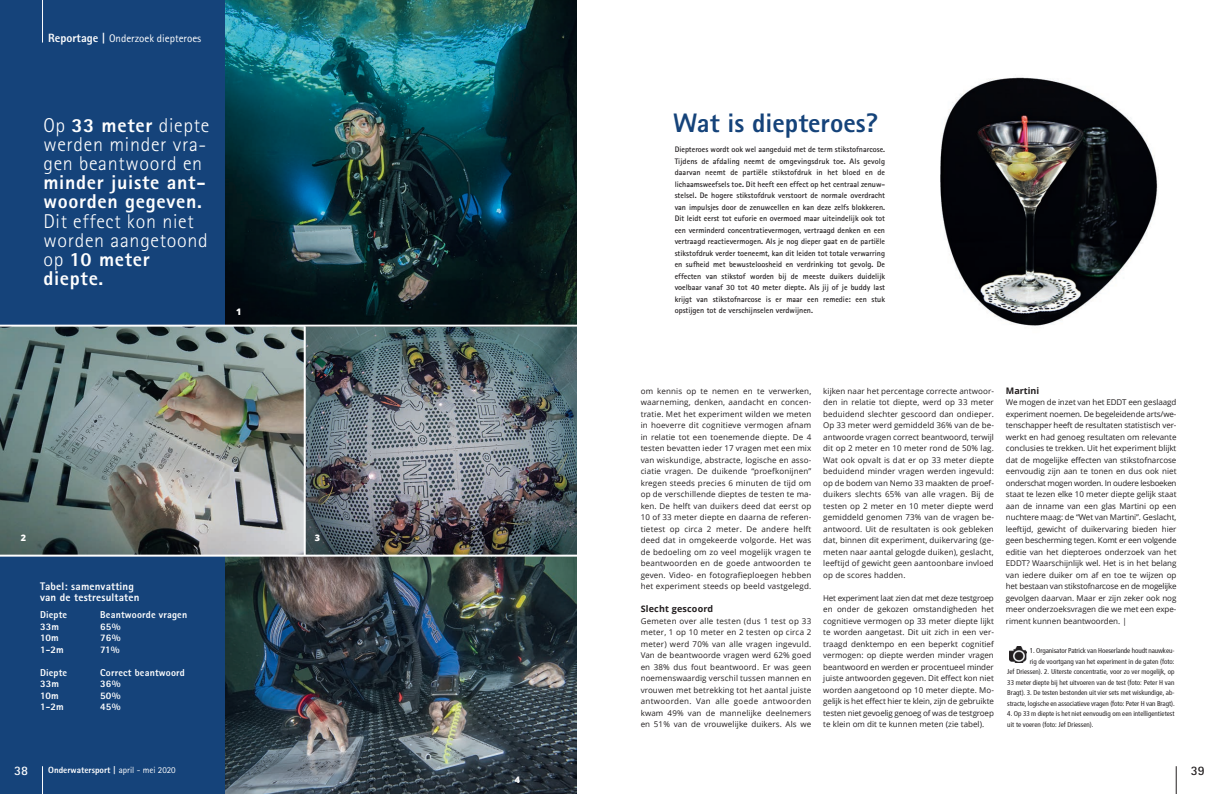
<style>
.page{position:relative;width:1219px;height:794px;background:#fff}
.page>*{position:absolute;margin:0;border:0;box-sizing:border-box;transform-origin:0 0}
.t1{font:800 26.8px "Rotis Sans Serif";color:#15437a}
.t2{font:300 20px/19.2px "Rotis Sans Serif";letter-spacing:.035em;color:#fff}
.t3{font:800 20px/19.2px "Rotis Sans Serif";letter-spacing:.035em;color:#fff}
.t4{font:700 13px "Rotis Sans Serif";color:#fff}
.t5{font:700 13px "Rotis Sans Serif";color:#231f20}
.t6{font:800 11px/11.5px "Rotis Sans Serif";letter-spacing:.015em;color:#fff}
.t7{font:11px "Rotis Sans Serif";color:#fff}
.t8{font:800 10px "Rotis Sans Serif";letter-spacing:.015em;color:#fff}
.t9{font:800 9px "Rotis Sans Serif";color:#fff}
.t10{font:700 9px "Open Sans";letter-spacing:.02em;color:#231f20}
.t11{font:700 9px "Open Sans";color:#231f20}
.t12{font:800 9px "Open Sans";color:#fff}
.t13{font:8px/11.5px "Open Sans";letter-spacing:.015em;color:#231f20;text-align:justify}
.t14{font:700 8px/11.5px "Rotis Sans Serif";color:#231f20;text-align:justify}
.t15{font:condensed 7px/10.5px "Frutiger";color:#231f20;text-align:right}
.s1{font-weight:800;font-size:12px}
.s2{font-weight:800}
.s3{font-weight:400}
</style>
<div class="page">
<div style="left:0;top:0;width:240px;height:794px;background:#15437a"></div>
<svg style="left:42px;top:766px;width:1px;height:28px"></svg>
<hr style="left:42px;top:0;width:1px;height:43px;background:#fff">
<svg style="left:1176px;top:766px;width:1px;height:28px"></svg>
<img style="left:306px;top:327px;width:270px;height:227px">
<img style="left:226px;top:0;width:350px;height:325px">
<img style="left:226px;top:556px;width:350px;height:238px">
<img style="left:0;top:327px;width:304px;height:227px">
<img style="left:1010px;top:647px;width:16px;height:15px">
<hr style="left:0;top:325px;width:578px;height:2px;background:#fff">
<hr style="left:0;top:554px;width:581px;height:2px;background:#fff">
<img style="left:940px;top:77px;width:218px;height:249px">
<h3 class="t7" style="left:48px;top:32px;width:155px"><span class="s1">Reportage |</span> Onderzoek diepteroes</h3>
<h2 class="t2" style="left:43px;top:115px;width:167px">Op <span class="s2">33 meter</span> diepte werden minder vra&shy;gen beantwoord en</h2>
<h2 class="t3" style="left:43px;top:173px;width:164px">minder juiste ant&shy;woorden gegeven.</h2>
<h2 class="t2" style="left:43px;top:211px;width:166px">Dit effect kon niet worden aangetoond op <span class="s2">10 meter diepte.</span></h2>
<p class="t12" style="left:236px;top:305px;width:7px">1</p>
<p class="t12" style="left:21px;top:531px;width:7px">2</p>
<p class="t12" style="left:315px;top:531px;width:7px">3</p>
<h3 class="t6" style="left:40px;top:580px;width:101px">Tabel: samenvatting van de testresultaten</h3>
<p class="t8" style="left:40px;top:608px;width:29px">Diepte</p>
<p class="t8" style="left:100px;top:608px;width:88px">Beantwoorde vragen</p>
<p class="t8" style="left:40px;top:620px;width:21px">33m</p>
<p class="t8" style="left:100px;top:620px;width:22px">65%</p>
<p class="t8" style="left:40px;top:631px;width:20px">10m</p>
<p class="t8" style="left:100px;top:631px;width:22px">76%</p>
<p class="t8" style="left:40px;top:643px;width:25px">1-2m</p>
<p class="t8" style="left:100px;top:643px;width:21px">71%</p>
<p class="t8" style="left:40px;top:665px;width:29px">Diepte</p>
<p class="t8" style="left:100px;top:665px;width:86px">Correct beantwoord</p>
<p class="t8" style="left:40px;top:677px;width:21px">33m</p>
<p class="t8" style="left:100px;top:677px;width:22px">36%</p>
<p class="t8" style="left:40px;top:688px;width:20px">10m</p>
<p class="t8" style="left:100px;top:688px;width:22px">50%</p>
<p class="t8" style="left:40px;top:700px;width:25px">1-2m</p>
<p class="t8" style="left:100px;top:700px;width:22px">45%</p>
<h3 class="t4" style="left:14px;top:762px;width:15px">38</h3>
<p class="t9" style="left:48px;top:764px;width:129px">Onderwatersport | <span class="s3">april - mei 2020</span></p>
<p class="t12" style="left:515px;top:772px;width:7px">4</p>
<h1 class="t1" style="left:673px;top:105px;width:207px">Wat is diepteroes?</h1>
<p class="t14" style="left:675px;top:143px;width:212px">Diepteroes wordt ook wel aangeduid met de term stikstofnarcose.<br>Tijdens de afdaling neemt de omgevingsdruk toe. Als gevolg daarvan neemt de partiële stikstofdruk in het bloed en de lichaams weefsels toe. Dit heeft een effect op het centraal zenuw - stelsel. De hogere stikstofdruk verstoort de normale overdracht van impulsjes door de zenuwcellen en kan deze zelfs blokkeren.<br>Dit leidt eerst tot euforie en overmoed maar uiteindelijk ook tot een verminderd concentratievermogen, vertraagd denken en een vertraagd reactievermogen. Als je nog dieper gaat en de partiële stikstofdruk verder toeneemt, kan dit leiden tot totale verwarring en sufheid met bewusteloosheid en verdrinking tot gevolg. De effecten van stikstof worden bij de meeste duikers duidelijk voelbaar vanaf 30 tot 40 meter diepte. Als jij of je buddy last krijgt van stikstofnarcose is er maar een remedie: een stuk opstijgen tot de verschijnselen verdwijnen.</p>
<p class="t13" style="left:641px;top:385px;width:172px">om kennis op te nemen en te verwerken, waarneming, denken, aandacht en concen&shy;tratie. Met het experiment wilden we meten in hoeverre dit cognitieve vermogen afnam in relatie tot een toenemende diepte. De 4 testen bevatten ieder 17 vragen met een mix van wiskundige, abstracte, logische en asso&shy;ciatie vragen. De duikende “proefkonijnen” kregen steeds precies 6 minuten de tijd om op de verschillende dieptes de testen te ma&shy;ken. De helft van duikers deed dat eerst op 10 of 33 meter diepte en daarna de referen&shy;tietest op circa 2 meter. De andere helft deed dat in omgekeerde volgorde. Het was de bedoeling om zo veel mogelijk vragen te beantwoorden en de goede antwoorden te geven. Video- en fotografieploegen hebben het experiment steeds op beeld vastgelegd.</p>
<p class="t10" style="left:641px;top:603px;width:74px">Slecht gescoord</p>
<p class="t13" style="left:641px;top:615px;width:172px">Gemeten over alle testen (dus 1 test op 33 meter, 1 op 10 meter en 2 testen op circa 2 meter) werd 70% van alle vragen ingevuld.<br>Van de beantwoorde vragen werd 62% goed en 38% dus fout beantwoord. Er was geen noemenswaardig verschil tussen mannen en vrouwen met betrekking tot het aantal juiste antwoorden. Van alle goede antwoorden kwam 49% van de mannelijke deelnemers en 51% van de vrouwelijke duikers. Als we</p>
<p class="t13" style="left:823px;top:385px;width:172px">kijken naar het percentage correcte antwoor&shy;den in relatie tot diepte, werd op 33 meter beduidend slechter gescoord dan ondieper.<br>Op 33 meter werd gemiddeld 36% van de be&shy;antwoorde vragen correct beantwoord, terwijl dit op 2 meter en 10 meter rond de 50% lag.<br>Wat ook opvalt is dat er op 33 meter diepte beduidend minder vragen werden ingevuld: op de bodem van Nemo 33 maakten de proef&shy;duikers slechts 65% van alle vragen. Bij de testen op 2 meter en 10 meter diepte werd gemiddeld genomen 73% van de vragen be&shy;antwoord. Uit de resultaten is ook gebleken dat, binnen dit experiment, duikervaring (ge&shy;meten naar aantal gelogde duiken), geslacht, leeftijd of gewicht geen aantoonbare invloed op de scores hadden.</p>
<p class="t13" style="left:823px;top:592px;width:172px">Het experiment laat zien dat met deze testgroep en onder de gekozen omstandigheden het cognitieve vermogen op 33 meter diepte lijkt te worden aangetast. Dit uit zich in een ver&shy;traagd denktempo en een beperkt cognitief vermogen: op diepte werden minder vragen beantwoord en werden er procentueel minder juiste antwoorden gegeven. Dit effect kon niet worden aangetoond op 10 meter diepte. Mo&shy;gelijk is het effect hier te klein, zijn de gebruikte testen niet gevoelig genoeg of was de testgroep te klein om dit te kunnen meten (zie tabel).</p>
<p class="t11" style="left:1006px;top:384px;width:35px">Martini</p>
<p class="t13" style="left:1006px;top:396px;width:172px">We mogen de inzet van het EDDT een geslaagd experiment noemen. De begeleidende arts/we&shy;tenschapper heeft de resultaten statistisch ver&shy;werkt en had genoeg resultaten om relevante conclusies te trekken. Uit het experiment blijkt dat de mogelijke effecten van stikstofnarcose eenvoudig zijn aan te tonen en dus ook niet onderschat mogen worden. In oudere lesboeken staat te lezen elke 10 meter diepte gelijk staat aan de inname van een glas Martini op een nuchtere maag: de “Wet van Martini”. Geslacht, leeftijd, gewicht of duikervaring bieden hier geen bescherming tegen. Komt er een volgende editie van het diepteroes onderzoek van het EDDT? Waarschijnlijk wel. Het is in het belang van iedere duiker om af en toe te wijzen op het bestaan van stikstofnarcose en de mogelijke gevolgen daarvan. Maar er zijn zeker ook nog meer onderzoeksvragen die we met een expe&shy;riment kunnen beantwoorden. |</p>
<p class="t15" style="left:1007px;top:646px;width:169px">1. Organisator Patrick van Hoeserlande houdt nauwkeu-<br>rig de voortgang van het experiment in de gaten (foto:<br>Jef Driessen). 2. Uiterste concentratie, voor zo ver mogelijk, op 33 meter diepte bij het uitvoeren van de test (foto: Peter H van Bragt). 3. De testen bestonden uit vier sets met wiskundige, ab&shy;stracte, logische en associatieve vragen (foto: Peter H van Bragt).</p>
<p class="t15" style="left:1007px;top:709px;width:169px;text-align:left">4. Op 33 m diepte is het niet eenvoudig om een intelligentietest uit te voeren (foto: Jef Driessen).</p>
<h3 class="t5" style="left:1191px;top:762px;width:15px">39</h3>
</div>
